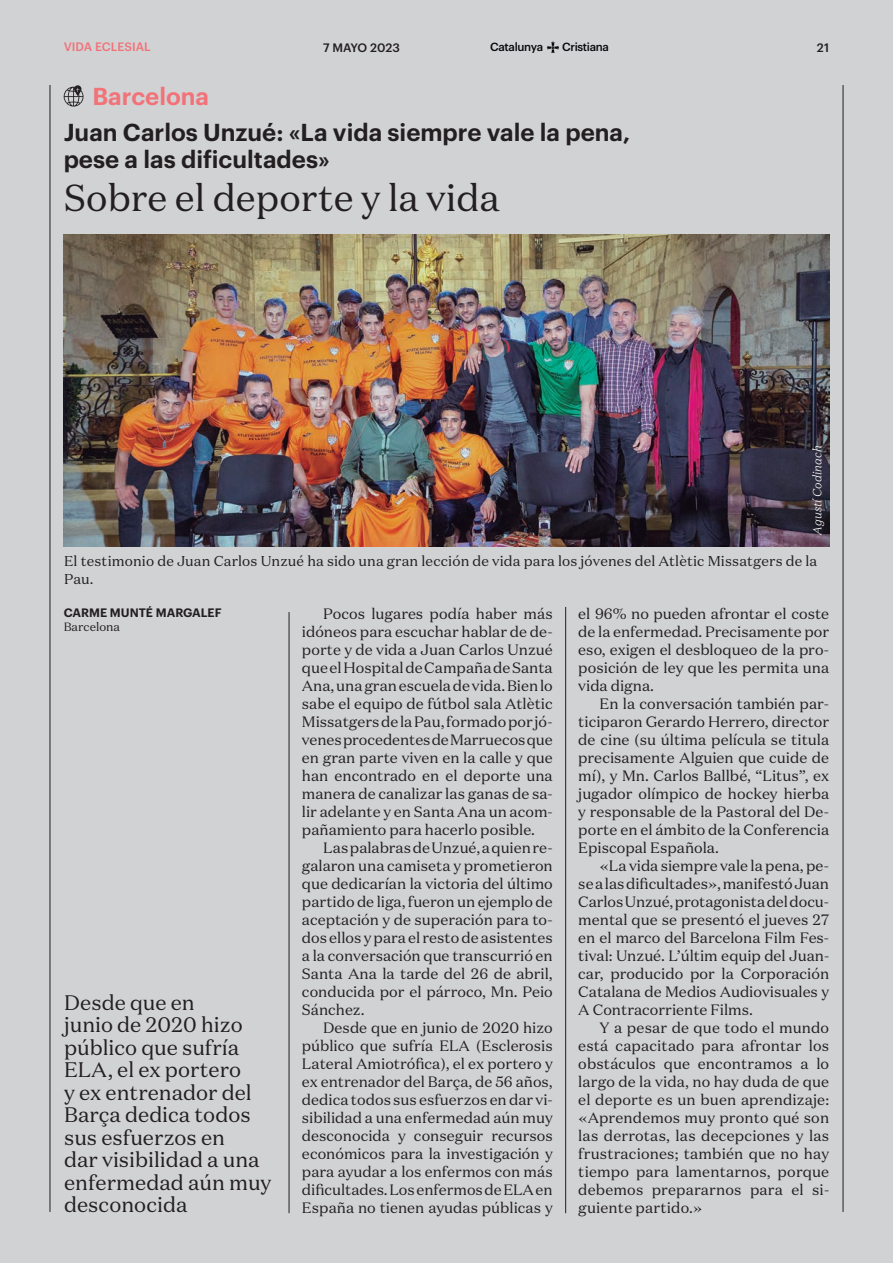
<style>
.page{position:relative;width:893px;height:1263px;background:#d1d2d4}
.page>*{position:absolute;margin:0;border:0;box-sizing:border-box;transform-origin:0 0}
.t1{font:37.5px "Domaine Text";color:#231f20}
.t2{font:600 24px/27px "Graphik";color:#231f20}
.t3{font:600 24px "Graphik";color:#f27278}
.t4{font:21px/22.5px "Domaine Text";color:#231f20}
.t5{font:15px/18px "Domaine Text";color:#231f20;text-align:justify}
.t6{font:14.25px/18px "Domaine Text";letter-spacing:.01em;color:#231f20}
.t7{font:600 12px "Graphik";color:#231f20}
.t8{font:italic 300 12px "Domaine Text";color:#fff}
.t9{font:500 12px "Graphik";color:#f27278}
.t10{font:500 12px "Graphik";color:#231f20}
.t11{font:12px "Domaine Text";color:#231f20}
.t12{font:500 11.55px "Graphik";letter-spacing:-.03em;color:#07090c}
</style>
<div class="page">
<hr style="left:843px;top:85px;width:1px;height:1127px;background:#231f20">
<svg style="left:547px;top:42px;width:12px;height:11px"></svg>
<hr style="left:50px;top:85px;width:1px;height:1127px;background:#231f20">
<hr style="left:289px;top:612px;width:1px;height:601px;background:#231f20">
<hr style="left:565px;top:607px;width:1px;height:606px;background:#231f20">
<img style="left:64px;top:235px;width:765px;height:311px">
<svg style="left:64px;top:85px;width:20px;height:22px"></svg>
<p class="t9" style="left:64px;top:38px;width:89px">VIDA ECLESIAL</p>
<p class="t10" style="left:323px;top:38px;width:78px">7 MAYO 2023</p>
<p class="t12" style="left:490px;top:38px;width:54px">Catalunya</p>
<p class="t12" style="left:562px;top:38px;width:48px">Cristiana</p>
<p class="t10" style="left:817px;top:38px;width:14px">21</p>
<h2 class="t3" style="left:92px;top:78px;width:118px">Barcelona</h2>
<h2 class="t2" style="left:64px;top:116px;width:568px">Juan Carlos Unzué: «La vida siempre vale la pena, pese a las dificultades»</h2>
<h1 class="t1" style="left:64px;top:174px;width:438px">Sobre el deporte y la vida</h1>
<p class="t8" style="left:810px;top:535px;width:91px;rotate:-90deg">Agustí Codinach</p>
<p class="t6" style="left:64px;top:551px;width:755px">El testimonio de Juan Carlos Unzué ha sido una gran lección de vida para los jóvenes del Atlètic Missatgers de la<br>Pau.</p>
<p class="t7" style="left:64px;top:604px;width:159px">CARME MUNTÉ MARGALEF</p>
<p class="t11" style="left:64px;top:619px;width:58px">Barcelona</p>
<h3 class="t4" style="left:64px;top:991px;width:209px">Desde que en<br>junio de 2020 hizo público que sufría<br>ELA, el ex portero<br>y ex entrenador del<br>Barça dedica todos sus esfuerzos en<br>dar visibilidad a una enfermedad aún muy desconocida</h3>
<p class="t5" style="left:302px;top:605px;width:252px;text-indent:21px">Pocos lugares podía haber más idóneos para escuchar hablar de de&shy;porte y de vida a Juan Carlos Unzué que el Hospital de Campaña de Santa Ana, una gran escuela de vida. Bien lo sabe el equipo de fútbol sala Atlètic Missatgers de la Pau, formado por jó&shy;venes procedentes de Marruecos que en gran parte viven en la calle y que han encontrado en el deporte una manera de canalizar las ganas de sa&shy;lir adelante y en Santa Ana un acom&shy;pañamiento para hacerlo posible.</p>
<p class="t5" style="left:302px;top:839px;width:252px;text-indent:21px">Las palabras de Unzué, a quien re&shy;galaron una camiseta y prometieron que dedicarían la victoria del último partido de liga, fueron un ejemplo de aceptación y de superación para to&shy;dos ellos y para el resto de asistentes a la conversación que transcurrió en Santa Ana la tarde del 26 de abril, conducida por el párroco, Mn. Peio Sánchez.</p>
<p class="t5" style="left:302px;top:1019px;width:252px;text-indent:21px">Desde que en junio de 2020 hizo público que sufría ELA (Esclerosis Lateral Amiotrófica), el ex portero y ex entrenador del Barça, de 56 años, dedica todos sus esfuerzos en dar vi&shy;sibilidad a una enfermedad aún muy desconocida y conseguir recursos económicos para la investigación y para ayudar a los enfermos con más dificultades. Los enfermos de ELA en España no tienen ayudas públicas y</p>
<p class="t5" style="left:578px;top:605px;width:252px">el 96% no pueden afrontar el coste de la enfermedad. Precisamente por eso, exigen el desbloqueo de la pro&shy;posición de ley que les permita una vida digna.</p>
<p class="t5" style="left:578px;top:695px;width:252px;text-indent:21px">En la conversación también par&shy;ticiparon Gerardo Herrero, director de cine (su última película se titula precisamente Alguien que cuide de mí), y Mn. Carlos Ballbé, “Litus”, ex jugador olímpico de hockey hierba y responsable de la Pastoral del De&shy;porte en el ámbito de la Conferencia Episcopal Española.</p>
<p class="t5" style="left:578px;top:857px;width:252px;text-indent:21px">«La vida siempre vale la pena, pe&shy;se a las dificultades», manifestó Juan Carlos Unzué, protagonista del docu&shy;mental que se presentó el jueves 27 en el marco del Barcelona Film Fes&shy;tival: Unzué. L’últim equip del Juan&shy;car, producido por la Corporación Catalana de Medios Audiovisuales y A Contracorriente Films.</p>
<p class="t5" style="left:578px;top:1019px;width:252px;text-indent:21px">Y a pesar de que todo el mundo está capacitado para afrontar los obstáculos que encontramos a lo largo de la vida, no hay duda de que el deporte es un buen aprendizaje: «Aprendemos muy pronto qué son las derrotas, las decepciones y las frustraciones; también que no hay tiempo para lamentarnos, porque debemos prepararnos para el si&shy;guiente partido.»</p>
</div>
